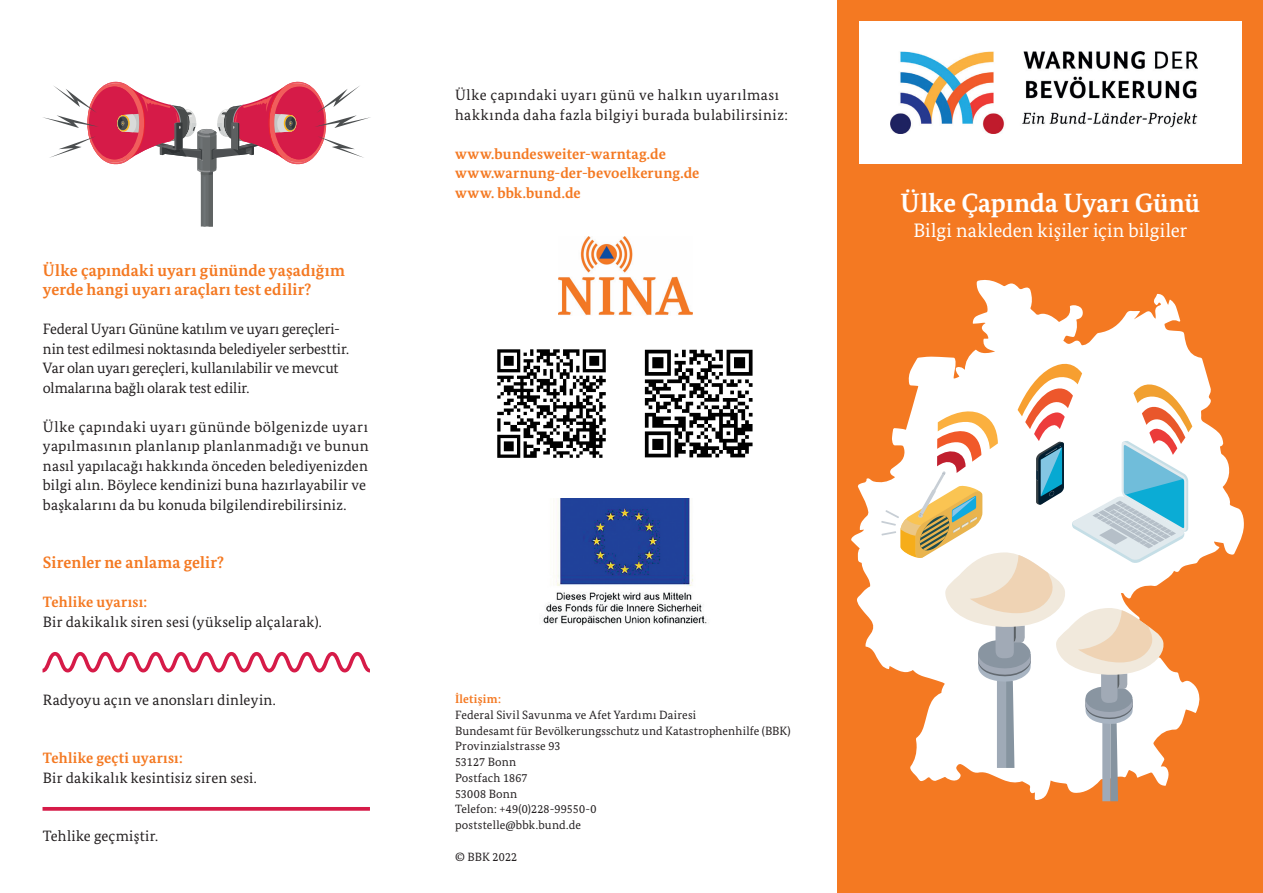
<style>
.page{position:relative;width:1263px;height:893px;background:#fff}
.page>*{position:absolute;margin:0;border:0;box-sizing:border-box;transform-origin:0 0}
.Subheadline_11{font:700 26.55px "Bundes Serif";color:#fff}
.Copytext_10{font:19.5px "Bundes Serif";color:#fff}
.Copytext_10-2{font:700 16.5px/19.5px "Bundes Serif";letter-spacing:.01em;color:#f47922}
.Copytext_10-3{font:15px/19.5px "Bundes Serif";letter-spacing:.01em;color:#231f20}
.Copytext_10-4{font:15px/19.5px "Bundes Serif";letter-spacing:-.01em;color:#231f20}
.Copytext_10-5{font:15px/19.5px "Bundes Serif";letter-spacing:.04em;color:#231f20}
.Copytext_10-6{font:700 15px "Bundes Serif";letter-spacing:.005em;color:#f47922}
.BU_8{font:12px/15.8px "Bundes Serif";letter-spacing:.015em;color:#231f20}
.BU_8-2{font:700 12px "Bundes Serif";letter-spacing:.025em;color:#f47922}
.s1{font-weight:700;color:#f47922}
</style>
<div class="page">
<div style="left:838px;top:0;width:425px;height:893px;background:#f47922"></div>
<svg style="left:851px;top:280px;width:393px;height:433px"></svg>
<div style="left:859px;top:21px;width:383px;height:143px;background:#fff"></div>
<svg style="left:881px;top:361px;width:311px;height:440px;background:#ecd8c7"></svg>
<img style="left:542px;top:498px;width:167px;height:128px">
<img style="left:558px;top:236px;width:134px;height:79px">
<img style="left:891px;top:51px;width:307px;height:83px">
<div style="left:641px;top:346px;width:115px;height:115px;background:linear-gradient(to right,#fff,#fff)"></div>
<svg style="left:645px;top:350px;width:107px;height:107px"></svg>
<svg style="left:497px;top:349px;width:109px;height:109px"></svg>
<svg style="left:43px;top:82px;width:328px;height:145px"></svg>
<svg style="left:43px;top:652px;width:327px;height:20px"></svg>
<svg style="left:43px;top:807px;width:327px;height:4px"></svg>
<p class="Copytext_10-2" style="left:43px;top:260px;width:304px">Ülke çapındaki uyarı gününde yaşadığım yerde hangi uyarı araçları test edilir?</p>
<p class="Copytext_10-4" style="left:43px;top:319px;width:308px">Federal Uyarı Gününe katılım ve uyarı gereçleri&shy;nin test edilmesi noktasında belediyeler serbesttir.<br>Var olan uyarı gereçleri, kullanılabilir ve mevcut olmalarına bağlı olarak test edilir.</p>
<p class="Copytext_10-3" style="left:43px;top:417px;width:327px">Ülke çapındaki uyarı gününde bölgenizde uyarı yapılmasının planlanıp planlanmadığı ve bunun nasıl yapılacağı hakkında önceden belediyenizden bilgi alın. Böylece kendinizi buna hazırlayabilir ve başkalarını da bu konuda bilgilendirebilirsiniz.</p>
<p class="Copytext_10-2" style="left:43px;top:553px;width:182px">Sirenler ne anlama gelir?</p>
<p class="Copytext_10-3" style="left:43px;top:592px;width:280px"><span class="s1">Tehlike uyarısı:<br></span>Bir dakikalık siren sesi (yükselip alçalarak).</p>
<p class="Copytext_10-3" style="left:43px;top:690px;width:234px">Radyoyu açın ve anonsları dinleyin.</p>
<p class="Copytext_10-3" style="left:43px;top:748px;width:215px"><span class="s1">Tehlike geçti uyarısı:<br></span>Bir dakikalık kesintisiz siren sesi.</p>
<p class="Copytext_10-3" style="left:43px;top:826px;width:117px">Tehlike geçmiştir.</p>
<p class="Copytext_10-5" style="left:455px;top:85px;width:334px">Ülke çapındaki uyarı günü ve halkın uyarılması hakkında daha fazla bilgiyi burada bulabilirsiniz:</p>
<p class="Copytext_10-6" style="left:455px;top:144px;width:212px">www.bundesweiter-warntag.de</p>
<p class="Copytext_10-6" style="left:455px;top:164px;width:246px">www.warnung-der-bevoelkerung.de</p>
<p class="Copytext_10-6" style="left:455px;top:183px;width:127px">www. bbk.bund.de</p>
<p class="BU_8-2" style="left:455px;top:692px;width:47px">İletişim:</p>
<p class="BU_8" style="left:455px;top:707px;width:337px">Federal Sivil Savunma ve Afet Yardımı Dairesi<br>Bundesamt für Bevölkerungsschutz und Katastrophenhilfe (BBK)</p>
<p class="BU_8" style="left:455px;top:738px;width:107px">Provinzialstrasse 93</p>
<p class="BU_8" style="left:455px;top:754px;width:63px">53127 Bonn</p>
<p class="BU_8" style="left:455px;top:770px;width:74px">Postfach 1867</p>
<p class="BU_8" style="left:455px;top:786px;width:64px">53008 Bonn</p>
<p class="BU_8" style="left:455px;top:801px;width:143px">Telefon: +49(0)228-99550-0</p>
<p class="BU_8" style="left:455px;top:817px;width:128px">poststelle@bbk.bund.de</p>
<p class="BU_8" style="left:455px;top:849px;width:64px">© BBK 2022</p>
<p class="Subheadline_11" style="left:900px;top:187px;width:301px">Ülke Çapında Uyarı Günü</p>
<p class="Copytext_10" style="left:913px;top:218px;width:275px">Bilgi nakleden kişiler için bilgiler</p>
</div>
